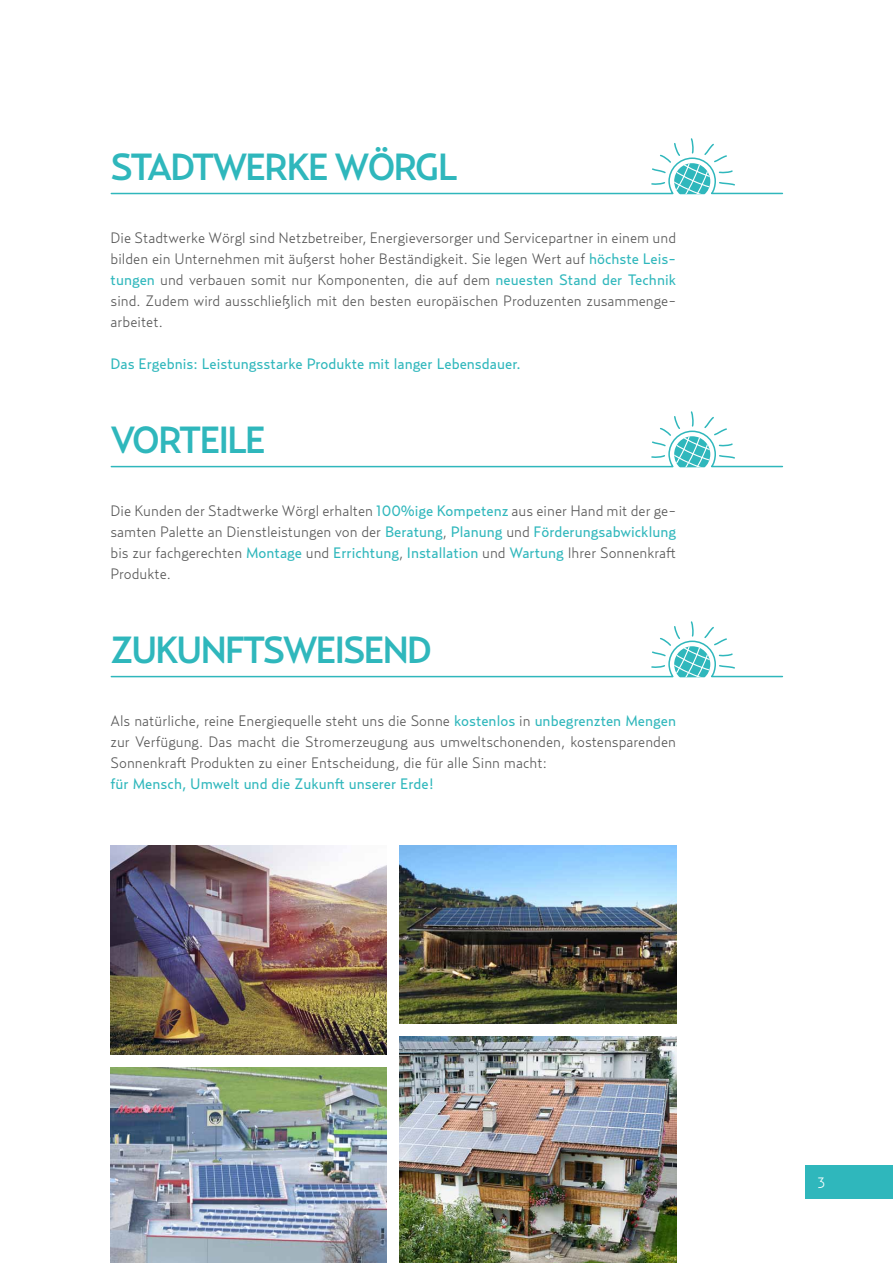
<style>
.page{position:relative;width:893px;height:1263px;background:#fff}
.page>*{position:absolute;margin:0;border:0;box-sizing:border-box;transform-origin:0 0}
.t1{font:500 37.5px "Relay";letter-spacing:-.06em;color:#2fb7bc}
.t2{font:300 15px/21px "Relay";color:#565656;text-align:justify}
.t3{font:15px "Relay";color:#2fb7bc}
.t4{font:300 15px "Relay";color:#fff}
.s1{font-weight:400;color:#2fb7bc}
</style>
<div class="page">
<div style="left:805px;top:1165px;width:88px;height:34px;background:#2fb7bc"></div>
<img style="left:400px;top:845px;width:276px;height:178px">
<img style="left:400px;top:1037px;width:276px;height:226px">
<img style="left:111px;top:1067px;width:276px;height:196px">
<img style="left:111px;top:845px;width:276px;height:209px">
<svg style="left:110px;top:138px;width:674px;height:57px"></svg>
<svg style="left:110px;top:411px;width:674px;height:57px"></svg>
<svg style="left:110px;top:621px;width:674px;height:57px"></svg>
<h1 class="t1" style="left:111px;top:144px;width:349px">STADTWERKE WÖRGL</h1>
<p class="t2" style="left:111px;top:227px;width:567px">Die Stadtwerke Wörgl sind Netzbetreiber, Energieversorger und Servicepartner in einem und bilden ein Unternehmen mit äußerst hoher Beständigkeit. Sie legen Wert auf <span class="s1">höchste Leis&shy;tungen</span> und verbauen somit nur Komponenten, die auf dem <span class="s1">neuesten Stand der Technik </span>sind. Zudem wird ausschließlich mit den besten europäischen Produzenten zusammenge&shy;arbeitet.</p>
<p class="t3" style="left:111px;top:355px;width:412px">Das Ergebnis: Leistungsstarke Produkte mit langer Lebensdauer.</p>
<h1 class="t1" style="left:111px;top:417px;width:157px">VORTEILE</h1>
<p class="t2" style="left:111px;top:500px;width:567px">Die Kunden der Stadtwerke Wörgl erhalten <span class="s1">100%ige Kompetenz</span> aus einer Hand mit der ge&shy;samten Palette an Dienstleistungen von der <span class="s1">Beratung</span>, <span class="s1">Planung</span> und <span class="s1">Förderungsabwicklung </span>bis zur fachgerechten <span class="s1">Montage</span> und <span class="s1">Errichtung</span>, <span class="s1">Installation</span> und <span class="s1">Wartung</span> Ihrer Sonnenkraft Produkte.</p>
<h1 class="t1" style="left:111px;top:627px;width:323px">ZUKUNFTSWEISEND</h1>
<p class="t2" style="left:111px;top:710px;width:567px">Als natürliche, reine Energiequelle steht uns die Sonne <span class="s1">kostenlos</span> in <span class="s1">unbegrenzten Mengen </span>zur Verfügung. Das macht die Stromerzeugung aus umweltschonenden, kostensparenden Sonnenkraft Produkten zu einer Entscheidung, die für alle Sinn macht:</p>
<p class="t3" style="left:111px;top:775px;width:325px">für Mensch, Umwelt und die Zukunft unserer Erde!</p>
<p class="t4" style="left:818px;top:1174px;width:9px">3</p>
</div>
